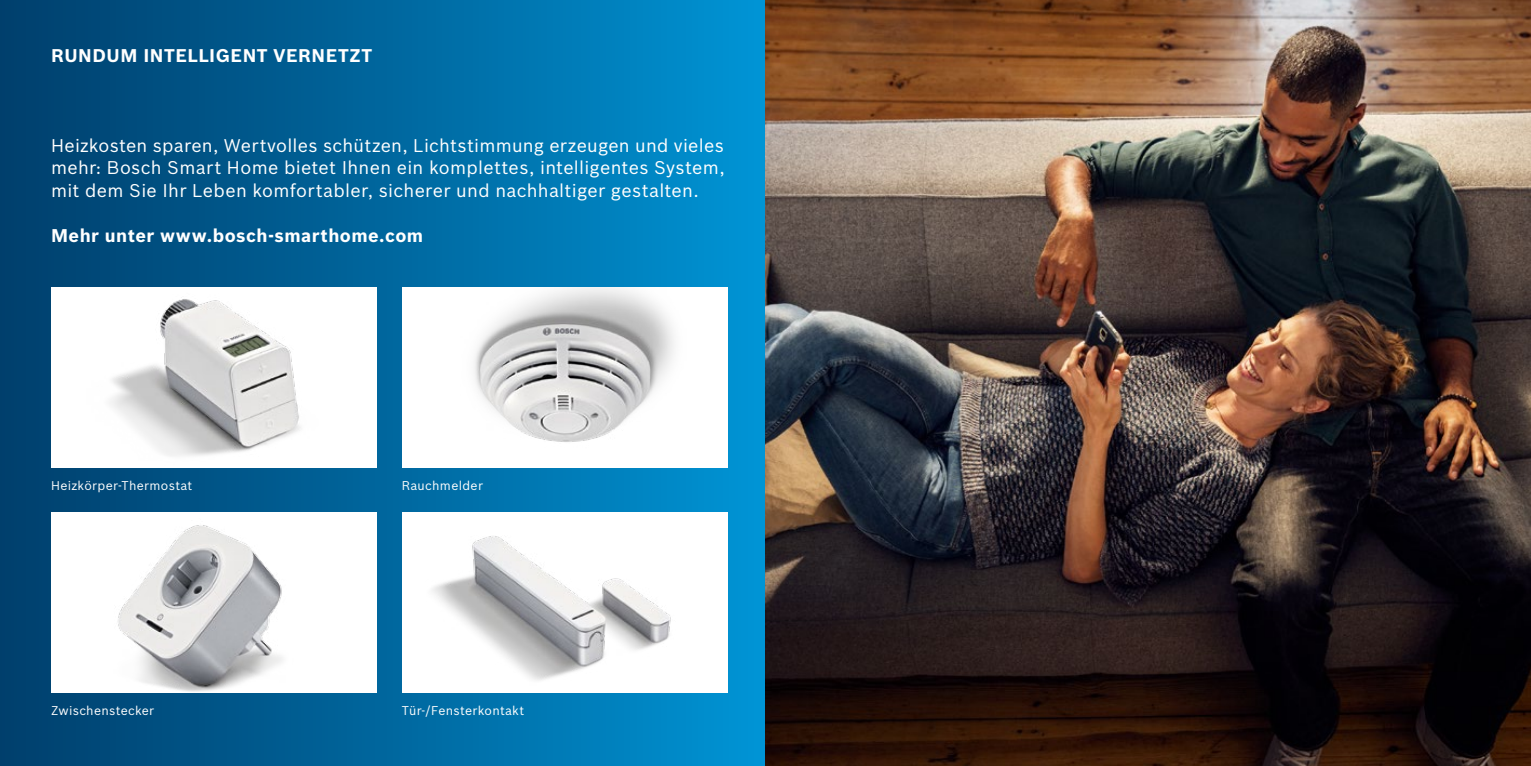
<style>
.page{position:relative;width:1531px;height:766px;background:#fff}
.page>*{position:absolute;margin:0;border:0;box-sizing:border-box;transform-origin:0 0}
.t1{font:18px/22.5px "Bosch Sans";letter-spacing:.02em;color:#fff;text-align:justify}
.t2{font:700 18px "Bosch Sans";letter-spacing:.03em;color:#fff}
.t3{font:12.38px "Bosch Sans";letter-spacing:.025em;color:#fff}
</style>
<div class="page">
<div style="left:0;top:0;width:765px;height:765px;background:linear-gradient(to right,#013e6b,#0193d3)"></div>
<img style="left:765px;top:0;width:766px;height:765px">
<img style="left:51px;top:287px;width:325px;height:180px">
<img style="left:402px;top:287px;width:325px;height:180px">
<div style="left:51px;top:512px;width:325px;height:180px;background:#fff"></div>
<img style="left:118px;top:525px;width:165px;height:167px">
<img style="left:402px;top:512px;width:325px;height:180px">
<p class="t2" style="left:51px;top:42px;width:323px">RUNDUM INTELLIGENT VERNETZT</p>
<p class="t1" style="left:51px;top:133px;width:675px">Heizkosten sparen, Wertvolles schützen, Lichtstimmung erzeugen und vieles mehr: Bosch Smart Home bietet Ihnen ein komplettes, intelligentes System, mit dem Sie Ihr Leben komfortabler, sicherer und nachhaltiger gestalten.</p>
<p class="t2" style="left:51px;top:222px;width:374px">Mehr unter www.bosch-smarthome.com</p>
<p class="t3" style="left:51px;top:476px;width:143px">Heizkörper-Thermostat</p>
<p class="t3" style="left:402px;top:476px;width:83px">Rauchmelder</p>
<p class="t3" style="left:51px;top:701px;width:105px">Zwischenstecker</p>
<p class="t3" style="left:402px;top:701px;width:124px">Tür-/Fensterkontakt</p>
</div>
